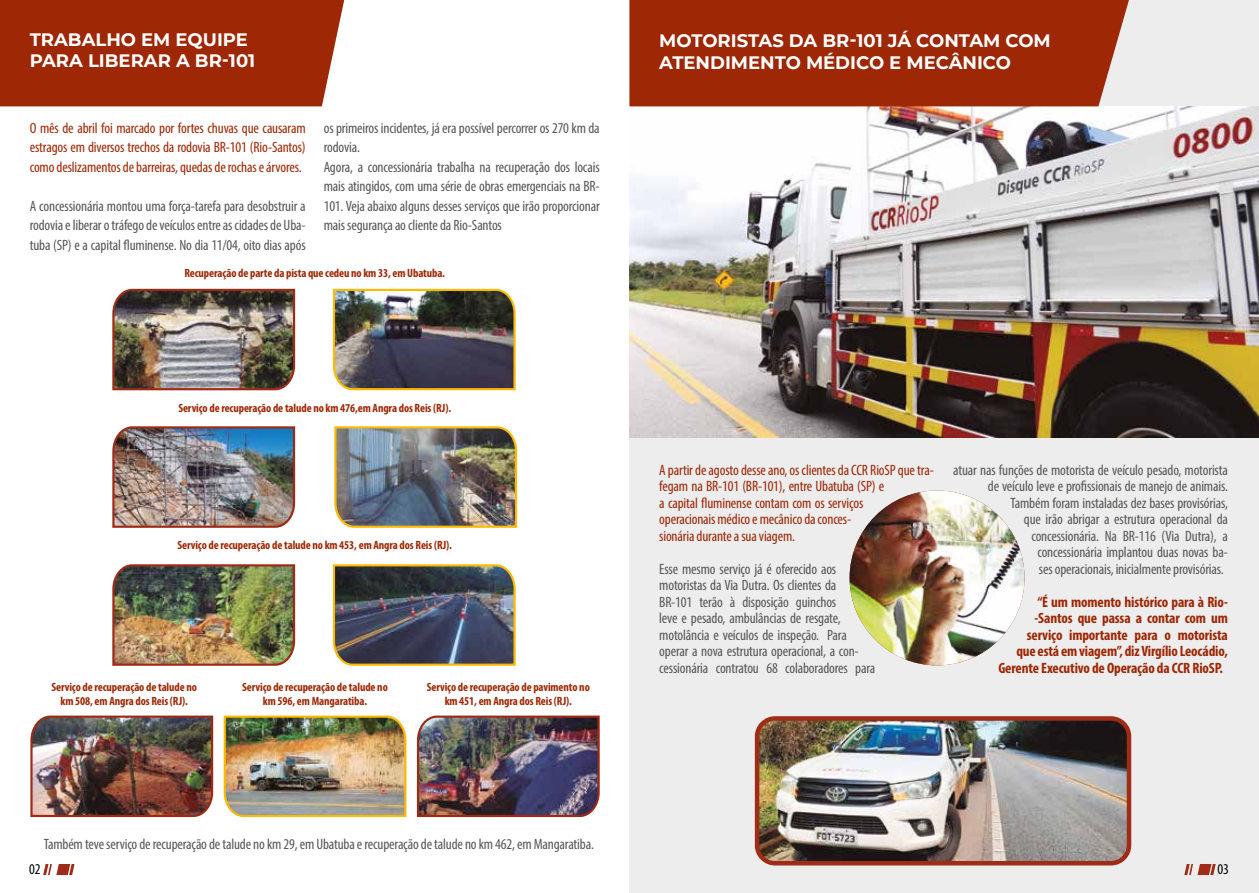
<style>
.page{position:relative;width:1259px;height:893px;background:#fff}
.page>*{position:absolute;margin:0;border:0;box-sizing:border-box;transform-origin:0 0}
.t1{font:700 18px/21.6px "Montserrat";color:#fff}
.t2{font:condensed 15px/16.5px "Myriad Pro";letter-spacing:-.01em;color:#575756}
.t3{font:condensed 15px/16.5px "Myriad Pro";letter-spacing:-.01em;color:#9e2705;text-align:justify}
.t4{font:700 condensed 15px "Myriad Pro";letter-spacing:-.01em;color:#9e2705}
.t5{font:condensed 15px "Myriad Pro";color:#000}
.t6{font:700 condensed 12px/13.5px "Myriad Pro";letter-spacing:-.01em;color:#9e2705;text-align:center}
</style>
<div class="page">
<div style="left:629px;top:0;width:630px;height:893px;background:#ededed"></div>
<div style="left:0;top:0;width:344px;height:106px;background:#9e2705"></div>
<svg style="left:43px;top:864px;width:31px;height:11px"></svg>
<svg style="left:1184px;top:864px;width:31px;height:11px"></svg>
<img style="left:112px;top:288px;width:184px;height:103px">
<img style="left:112px;top:564px;width:184px;height:102px">
<img style="left:332px;top:564px;width:184px;height:102px">
<img style="left:112px;top:426px;width:184px;height:102px">
<img style="left:334px;top:426px;width:184px;height:102px">
<img style="left:332px;top:288px;width:184px;height:103px">
<img style="left:416px;top:715px;width:184px;height:103px">
<img style="left:30px;top:715px;width:184px;height:103px">
<img style="left:223px;top:715px;width:184px;height:103px">
<img style="left:629px;top:106px;width:630px;height:331px">
<div style="left:629px;top:0;width:500px;height:106px;background:#9e2705"></div>
<img style="left:849px;top:490px;width:175px;height:175px;border-radius:87px">
<img style="left:760px;top:721px;width:366px;height:139px">
<div style="left:755px;top:716px;width:376px;height:149px;border:4px solid #9e2c16;border-radius:18px"></div>
<p class="t1" style="left:30px;top:28px;width:227px">TRABALHO EM EQUIPE<br>PARA LIBERAR A BR-101</p>
<p class="t3" style="left:30px;top:118px;width:277px;line-height:19.5px">O mês de abril foi marcado por fortes chuvas que causaram estragos em diversos trechos da rodovia BR-101 (Rio-Santos) como deslizamentos de barreiras, quedas de rochas e árvores.</p>
<p class="t2" style="left:30px;top:196px;width:277px;line-height:19.5px;text-align:justify">A concessionária montou uma força-tarefa para desobstruir a rodovia e liberar o tráfego de veículos entre as cidades de Uba&shy;tuba (SP) e a capital fluminense. No dia 11/04, oito dias após</p>
<p class="t2" style="left:324px;top:118px;width:277px;line-height:19.5px">os primeiros incidentes, já era possível percorrer os 270 km da rodovia.<br>Agora, a concessionária trabalha na recuperação dos locais mais atingidos, com uma série de obras emergenciais na BR-101. Veja abaixo alguns desses serviços que irão proporcionar mais segurança ao cliente da Rio-Santos</p>
<p class="t6" style="left:184px;top:266px;width:262px">Recuperação de parte da pista que cedeu no km 33, em Ubatuba.</p>
<p class="t6" style="left:178px;top:401px;width:274px">Serviço de recuperação de talude no km 476,em Angra dos Reis (RJ).</p>
<p class="t6" style="left:177px;top:538px;width:276px">Serviço de recuperação de talude no km 453, em Angra dos Reis (RJ).</p>
<p class="t6" style="left:51px;top:680px;width:147px">Serviço de recuperação de talude no km 508, em Angra dos Reis (RJ).</p>
<p class="t6" style="left:242px;top:680px;width:147px">Serviço de recuperação de talude no km 596, em Mangaratiba.</p>
<p class="t6" style="left:427px;top:680px;width:165px">Serviço de recuperação de pavimento no km 451, em Angra dos Reis (RJ).</p>
<p class="t2" style="left:44px;top:835px;width:552px">Também teve serviço de recuperação de talude no km 29, em Ubatuba e recuperação de talude no km 462, em Mangaratiba.</p>
<p class="t1" style="left:659px;top:29px;width:393px">MOTORISTAS DA BR-101 JÁ CONTAM COM<br>ATENDIMENTO MÉDICO E MECÂNICO</p>
<p class="t3" style="left:659px;top:461px;width:276px;text-align:left">A partir de agosto desse ano, os clientes da CCR RioSP que tra&shy;fegam na BR-101 (BR-101), entre Ubatuba (SP) e<br>a capital fluminense contam com os serviços<br>operacionais médico e mecânico da conces-<br>sionária durante a sua viagem.</p>
<p class="t2" style="left:659px;top:560px;width:217px">Esse mesmo serviço já é oferecido aos motoristas da Via Dutra. Os clientes da<br>BR-101 terão à disposição guinchos<br>leve e pesado, ambulâncias de resgate, motolância e veículos de inspeção. Para operar a nova estrutura operacional, a con&shy;cessionária contratou 68 colaboradores para</p>
<p class="t2" style="left:953px;top:461px;width:276px;text-align:right">atuar nas funções de motorista de veículo pesado, motorista de veículo leve e profissionais de manejo de animais.<br>Também foram instaladas dez bases provisórias,<br>que irão abrigar a estrutura operacional da concessionária. Na BR-116 (Via Dutra), a<br>concessionária implantou duas novas ba-<br>ses operacionais, inicialmente provisórias.</p>
<p class="t4" style="left:1037px;top:592px;width:192px">“É um momento histórico para à Rio-</p>
<p class="t4" style="left:1034px;top:609px;width:195px">-Santos que passa a contar com um</p>
<p class="t4" style="left:1027px;top:625px;width:202px">serviço importante para o motorista</p>
<p class="t4" style="left:1016px;top:642px;width:213px">que está em viagem”, diz Virgílio Leocádio,</p>
<p class="t4" style="left:998px;top:658px;width:226px">Gerente Executivo de Operação da CCR RioSP.</p>
<p class="t5" style="left:29px;top:860px;width:13px">02</p>
<p class="t5" style="left:1217px;top:860px;width:13px">03</p>
</div>
